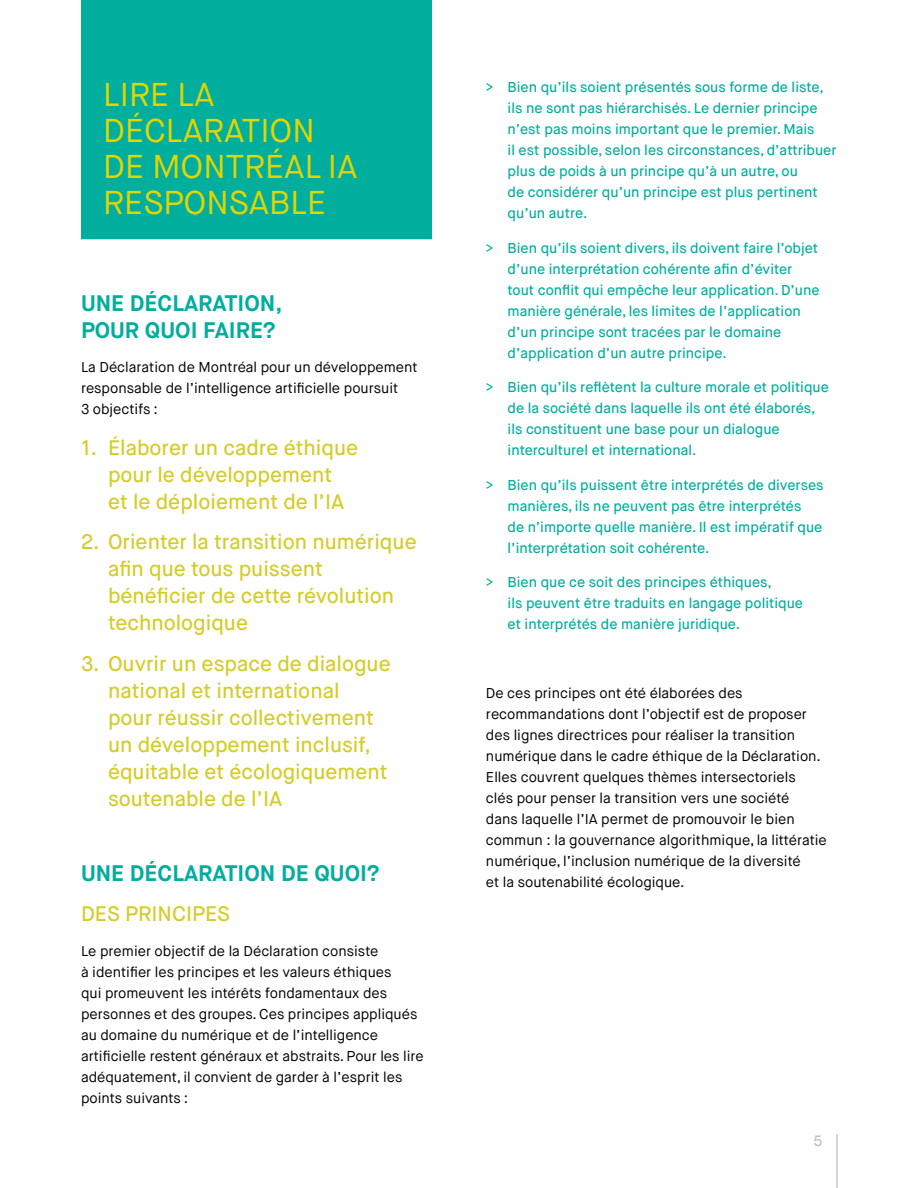
<style>
.page{position:relative;width:918px;height:1188px;background:#fff}
.page>*{position:absolute;margin:0;border:0;box-sizing:border-box;transform-origin:0 0}
.t1{font:33px/36px "Maison Neue";color:#e2d600}
.t2{font:700 22.5px/27px "Maison Neue";color:#00ae9d}
.t3{font:500 21px/27px "Maison Neue";color:#d4cc27}
.t4{font:500 15px "Maison Neue";color:#bbbdc0}
.t5{font:500 14.25px/21px "Maison Neue";color:#00ae9d}
.t6{font:14.25px/21px "Maison Neue";color:#000}
</style>
<div class="page">
<hr style="left:836px;top:1134px;width:2px;height:54px;background:#c6c8ca">
<div style="left:92px;top:11px;width:329px;height:217px;background:#00ae9d"></div>
<div style="left:81px;top:0;width:351px;height:239px;border:22px solid #00ae9d"></div>
<h1 class="t1" style="left:103px;top:77px;width:256px">LIRE LA<br>DÉCLARATION<br>DE MONTRÉAL IA<br>RESPONSABLE</h1>
<h2 class="t2" style="left:81px;top:290px;width:203px">UNE DÉCLARATION,<br>POUR QUOI FAIRE?</h2>
<p class="t6" style="left:81px;top:357px;width:338px">La Déclaration de Montréal pour un développement responsable de l’intelligence artificielle poursuit<br>3 objectifs :</p>
<h3 class="t3" style="left:108px;top:434px;width:252px;text-indent:-27px">1. Élaborer un cadre éthique pour le développement<br>et le déploiement de l’IA</h3>
<h3 class="t3" style="left:108px;top:529px;width:310px;text-indent:-27px">2. Orienter la transition numérique afin que tous puissent bénéficier de cette révolution technologique</h3>
<h3 class="t3" style="left:108px;top:650px;width:284px;text-indent:-27px">3. Ouvrir un espace de dialogue national et international<br>pour réussir collectivement un développement inclusif, équitable et écologiquement soutenable de l’IA</h3>
<h2 class="t2" style="left:81px;top:860px;width:300px">UNE DÉCLARATION DE QUOI?</h2>
<h3 class="t3" style="left:81px;top:901px;width:151px">DES PRINCIPES</h3>
<p class="t6" style="left:81px;top:940px;width:344px">Le premier objectif de la Déclaration consiste<br>à identifier les principes et les valeurs éthiques<br>qui promeuvent les intérêts fondamentaux des personnes et des groupes. Ces principes appliqués au domaine du numérique et de l’intelligence artificielle restent généraux et abstraits. Pour les lire adéquatement, il convient de garder à l’esprit les points suivants :</p>
<p class="t5" style="left:508px;top:77px;width:330px;text-indent:-22px">&gt; Bien qu’ils soient présentés sous forme de liste, ils ne sont pas hiérarchisés. Le dernier principe n’est pas moins important que le premier. Mais<br>il est possible, selon les circonstances, d’attribuer plus de poids à un principe qu’à un autre, ou<br>de considérer qu’un principe est plus pertinent qu’un autre.</p>
<p class="t5" style="left:508px;top:237px;width:314px;text-indent:-22px">&gt; Bien qu’ils soient divers, ils doivent faire l’objet d’une interprétation cohérente afin d’éviter tout conflit qui empêche leur application. D’une manière générale, les limites de l’application d’un principe sont tracées par le domaine d’application d’un autre principe.</p>
<p class="t5" style="left:508px;top:377px;width:323px;text-indent:-22px">&gt; Bien qu’ils reflètent la culture morale et politique de la société dans laquelle ils ont été élaborés, ils constituent une base pour un dialogue interculturel et international.</p>
<p class="t5" style="left:508px;top:474px;width:317px;text-indent:-22px">&gt; Bien qu’ils puissent être interprétés de diverses manières, ils ne peuvent pas être interprétés<br>de n’importe quelle manière. Il est impératif que l’interprétation soit cohérente.</p>
<p class="t5" style="left:508px;top:572px;width:297px;text-indent:-22px">&gt; Bien que ce soit des principes éthiques,<br>ils peuvent être traduits en langage politique et interprétés de manière juridique.</p>
<p class="t6" style="left:486px;top:683px;width:342px">De ces principes ont été élaborées des recommandations dont l’objectif est de proposer des lignes directrices pour réaliser la transition numérique dans le cadre éthique de la Déclaration.<br>Elles couvrent quelques thèmes intersectoriels<br>clés pour penser la transition vers une société<br>dans laquelle l’IA permet de promouvoir le bien commun : la gouvernance algorithmique, la littératie numérique, l’inclusion numérique de la diversité<br>et la soutenabilité écologique.</p>
<p class="t4" style="left:814px;top:1131px;width:10px">5</p>
</div>
